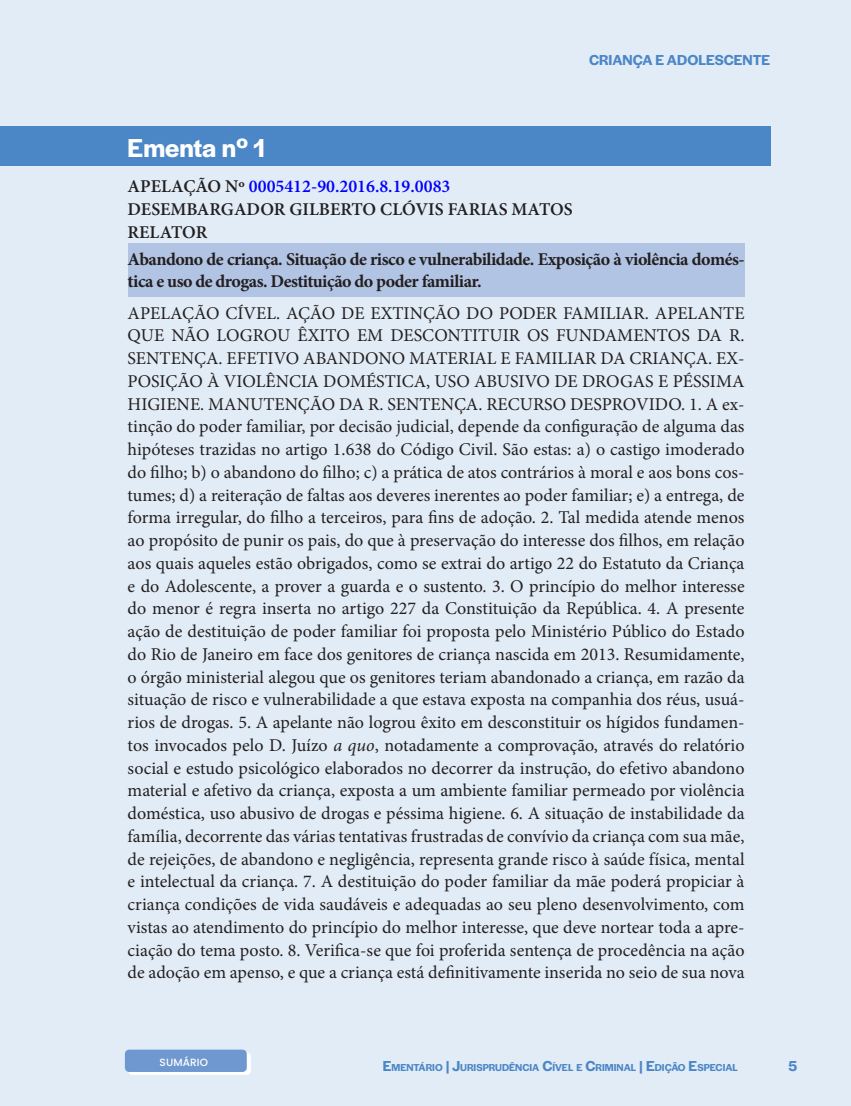
<style>
.page{position:relative;width:851px;height:1106px;background:#fff}
.page>*{position:absolute;margin:0;border:0;box-sizing:border-box;transform-origin:0 0}
._01-_EMENTA_Nº01_-_N{font:600 27px "Halyard Display";color:#fff}
.t1{font:18px/22.8px "Minion Pro";color:#231f20;text-align:justify}
.t2{font:700 18px/22.8px "Minion Pro";letter-spacing:-.03em;color:#231f20}
.t3{font:600 18px "Minion Pro";color:#231f20}
.t4{font:600 18px "Minion Pro";color:#00f}
.t5{font:600 15px "Halyard Display";color:#4b86c6}
.t6{font:600 15px "Halyard Display";color:#4b86c6}
.t7{font:600 10.5px "Halyard Display";color:#4b86c6}
.t8{font:500 10.5px "Poppins";letter-spacing:.01em;color:#fff}
.s1{color:#231f20}
.s2{font-style:italic}
.s3{font-size:15px}
</style>
<div class="page">
<div style="left:0;top:0;width:850px;height:1106px;background:#e2ecf6"></div>
<div style="left:128px;top:1052px;width:122px;height:22px;background:linear-gradient(to right,#fff,#fff)"></div>
<div style="left:125px;top:1049px;width:122px;height:22px;background:#6e98cf;border-radius:4px"></div>
<div style="left:0;top:126px;width:770px;height:40px;background:#4b86c6"></div>
<div style="left:128px;top:243px;width:616px;height:53px;background:#b2c4e4"></div>
<p class="t5" style="left:589px;top:50px;width:182px">CRIANÇA E ADOLESCENTE</p>
<p class="_01-_EMENTA_Nº01_-_N" style="left:128px;top:128px;width:139px">Ementa nº 1</p>
<p class="t4" style="left:128px;top:174px;width:324px"><span class="s1">APELAÇÃO Nº</span> 0005412-90.2016.8.19.0083</p>
<p class="t3" style="left:128px;top:197px;width:446px">DESEMBARGADOR GILBERTO CLÓVIS FARIAS MATOS</p>
<p class="t3" style="left:128px;top:219px;width:81px">RELATOR</p>
<p class="t2" style="left:128px;top:247px;width:618px">Abandono de criança. Situação de risco e vulnerabilidade. Exposição à violência domés&shy;tica e uso de drogas. Destituição do poder familiar.</p>
<p class="t1" style="left:128px;top:302px;width:618px">APELAÇÃO CÍVEL. AÇÃO DE EXTINÇÃO DO PODER FAMILIAR. APELANTE QUE NÃO LOGROU ÊXITO EM DESCONTITUIR OS FUNDAMENTOS DA R.<br>SENTENÇA. EFETIVO ABANDONO MATERIAL E FAMILIAR DA CRIANÇA. EX-POSIÇÃO À VIOLÊNCIA DOMÉSTICA, USO ABUSIVO DE DROGAS E PÉSSIMA HIGIENE. MANUTENÇÃO DA R. SENTENÇA. RECURSO DESPROVIDO. 1. A ex&shy;tinção do poder familiar, por decisão judicial, depende da configuração de alguma das hipóteses trazidas no artigo 1.638 do Código Civil. São estas: a) o castigo imoderado do filho; b) o abandono do filho; c) a prática de atos contrários à moral e aos bons cos&shy;tumes; d) a reiteração de faltas aos deveres inerentes ao poder familiar; e) a entrega, de forma irregular, do filho a terceiros, para fins de adoção. 2. Tal medida atende menos ao propósito de punir os pais, do que à preservação do interesse dos filhos, em relação aos quais aqueles estão obrigados, como se extrai do artigo 22 do Estatuto da Criança e do Adolescente, a prover a guarda e o sustento. 3. O princípio do melhor interesse do menor é regra inserta no artigo 227 da Constituição da República. 4. A presente ação de destituição de poder familiar foi proposta pelo Ministério Público do Estado do Rio de Janeiro em face dos genitores de criança nascida em 2013. Resumidamente, o órgão ministerial alegou que os genitores teriam abandonado a criança, em razão da situação de risco e vulnerabilidade a que estava exposta na companhia dos réus, usuá&shy;rios de drogas. 5. A apelante não logrou êxito em desconstituir os hígidos fundamen&shy;tos invocados pelo D. Juízo <span class="s2">a quo</span>, notadamente a comprovação, através do relatório social e estudo psicológico elaborados no decorrer da instrução, do efetivo abandono material e afetivo da criança, exposta a um ambiente familiar permeado por violência doméstica, uso abusivo de drogas e péssima higiene. 6. A situação de instabilidade da família, decorrente das várias tentativas frustradas de convívio da criança com sua mãe, de rejeições, de abandono e negligência, representa grande risco à saúde física, mental e intelectual da criança. 7. A destituição do poder familiar da mãe poderá propiciar à criança condições de vida saudáveis e adequadas ao seu pleno desenvolvimento, com vistas ao atendimento do princípio do melhor interesse, que deve nortear toda a apre&shy;ciação do tema posto. 8. Verifica-se que foi proferida sentença de procedência na ação de adoção em apenso, e que a criança está definitivamente inserida no seio de sua nova</p>
<p class="t8" style="left:159px;top:1056px;width:50px">SUMÁRIO</p>
<p class="t7" style="left:383px;top:1060px;width:356px"><span class="s3">E</span>MENTÁRIO <span class="s3">| J</span>URISPRUDÊNCIA <span class="s3">C</span>ÍVEL E <span class="s3">C</span>RIMINAL <span class="s3">| E</span>DIÇÃO <span class="s3">E</span>SPECIAL</p>
<p class="t6" style="left:788px;top:1055px;width:10px">5</p>
</div>
